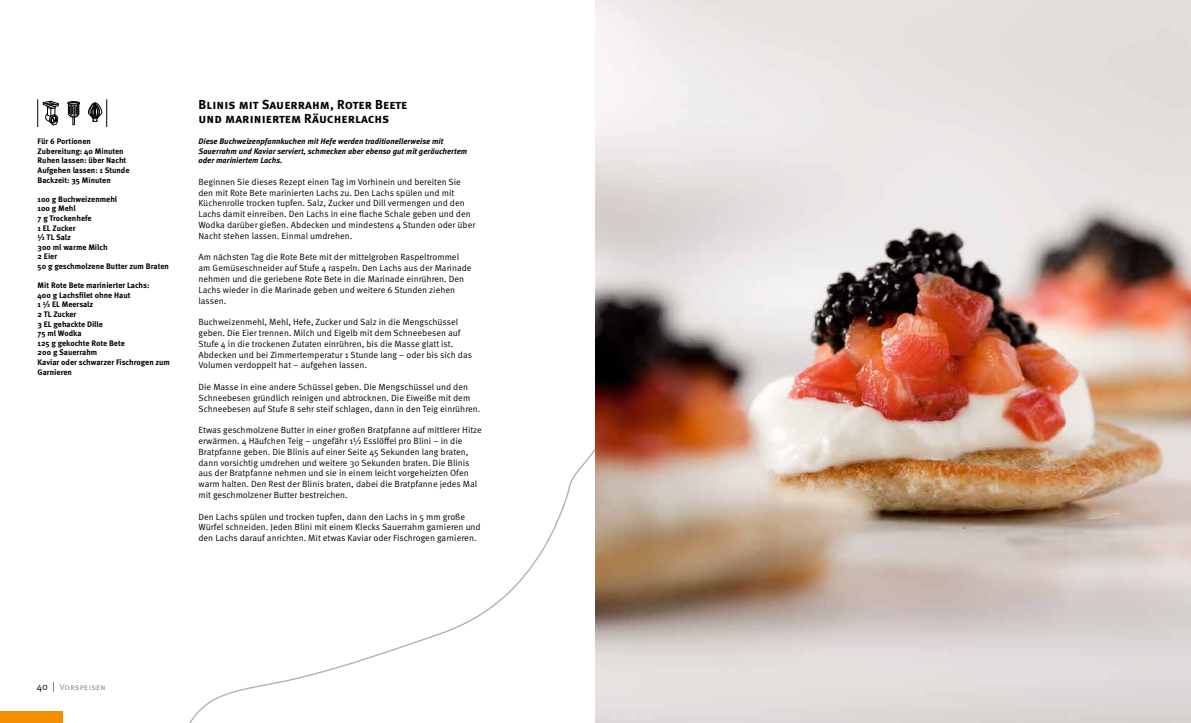
<style>
.page{position:relative;width:1191px;height:723px;background:#fff}
.page>*{position:absolute;margin:0;border:0;box-sizing:border-box;transform-origin:0 0}
.t1{font:700 13px/14px "Meta Pro";letter-spacing:.01em;color:#000}
.t2{font:9px/10.8px "Meta Pro";color:#000}
.t3{font:8.5px "Meta Pro";letter-spacing:.025em;color:#878786}
.t4{font:700 8px/9.6px "Meta Pro";color:#000}
.t5{font:italic 700 8px/9.6px "Meta Pro";color:#000}
.s1{font-size:10px;color:#000}
</style>
<div class="page">
<div style="left:0;top:711px;width:63px;height:12px;background:#f38f00"></div>
<img style="left:595px;top:0;width:596px;height:723px">
<svg style="left:38px;top:99px;width:21px;height:28px"></svg>
<svg style="left:67px;top:101px;width:13px;height:24px"></svg>
<svg style="left:88px;top:99px;width:19px;height:28px"></svg>
<p class="t4" style="left:38px;top:137px;width:93px">Für 6 Portionen<br>Zubereitung: 40 Minuten<br>Ruhen lassen: über Nacht<br>Aufgehen lassen: 1 Stunde<br>Backzeit: 35 Minuten</p>
<p class="t4" style="left:38px;top:194px;width:133px">100 g Buchweizenmehl<br>100 g Mehl<br>7 g Trockenhefe<br>1 EL Zucker<br>½ TL Salz<br>300 ml warme Milch<br>2 Eier<br>50 g geschmolzene Butter zum Braten</p>
<p class="t4" style="left:38px;top:281px;width:134px">Mit Rote Bete marinierter Lachs:<br>400 g Lachsfilet ohne Haut<br>1 ½ EL Meersalz<br>2 TL Zucker<br>3 EL gehackte Dille<br>75 ml Wodka<br>125 g gekochte Rote Bete<br>200 g Sauerrahm<br>Kaviar oder schwarzer Fischrogen zum<br>Garnieren</p>
<h1 class="t1" style="left:198px;top:98px;width:210px">Blinis mit Sauerrahm, Roter Beete und mariniertem Räucherlachs</h1>
<p class="t5" style="left:198px;top:137px;width:270px">Diese Buchweizenpfannkuchen mit Hefe werden traditionellerweise mit<br>Sauerrahm und Kaviar serviert, schmecken aber ebenso gut mit geräuchertem oder mariniertem Lachs.</p>
<p class="t2" style="left:198px;top:176px;width:278px">Beginnen Sie dieses Rezept einen Tag im Vorhinein und bereiten Sie den mit Rote Bete marinierten Lachs zu. Den Lachs spülen und mit Küchenrolle trocken tupfen. Salz, Zucker und Dill vermengen und den Lachs damit einreiben. Den Lachs in eine flache Schale geben und den Wodka darüber gießen. Abdecken und mindestens 4 Stunden oder über Nacht stehen lassen. Einmal umdrehen.</p>
<p class="t2" style="left:198px;top:252px;width:274px">Am nächsten Tag die Rote Bete mit der mittelgroben Raspeltrommel am Gemüseschneider auf Stufe 4 raspeln. Den Lachs aus der Marinade nehmen und die geriebene Rote Bete in die Marinade einrühren. Den Lachs wieder in die Marinade geben und weitere 6 Stunden ziehen lassen.</p>
<p class="t2" style="left:198px;top:317px;width:275px">Buchweizenmehl, Mehl, Hefe, Zucker und Salz in die Mengschüssel geben. Die Eier trennen. Milch und Eigelb mit dem Schneebesen auf Stufe 4 in die trockenen Zutaten einrühren, bis die Masse glatt ist.<br>Abdecken und bei Zimmertemperatur 1 Stunde lang – oder bis sich das Volumen verdoppelt hat – aufgehen lassen.</p>
<p class="t2" style="left:198px;top:382px;width:283px">Die Masse in eine andere Schüssel geben. Die Mengschüssel und den<br>Schneebesen gründlich reinigen und abtrocknen. Die Eiweiße mit dem<br>Schneebesen auf Stufe 8 sehr steif schlagen, dann in den Teig einrühren.</p>
<p class="t2" style="left:198px;top:425px;width:285px">Etwas geschmolzene Butter in einer großen Bratpfanne auf mittlerer Hitze erwärmen. 4 Häufchen Teig – ungefähr 1½ Esslöffel pro Blini – in die Bratpfanne geben. Die Blinis auf einer Seite 45 Sekunden lang braten, dann vorsichtig umdrehen und weitere 30 Sekunden braten. Die Blinis aus der Bratpfanne nehmen und sie in einem leicht vorgeheizten Ofen warm halten. Den Rest der Blinis braten, dabei die Bratpfanne jedes Mal mit geschmolzener Butter bestreichen.</p>
<p class="t2" style="left:198px;top:511px;width:284px">Den Lachs spülen und trocken tupfen, dann den Lachs in 5 mm große<br>Würfel schneiden. Jeden Blini mit einem Klecks Sauerrahm garnieren und den Lachs darauf anrichten. Mit etwas Kaviar oder Fischrogen garnieren.</p>
<p class="t3" style="left:37px;top:682px;width:71px"><span class="s1">40</span> Vorspeisen</p>
</div>
